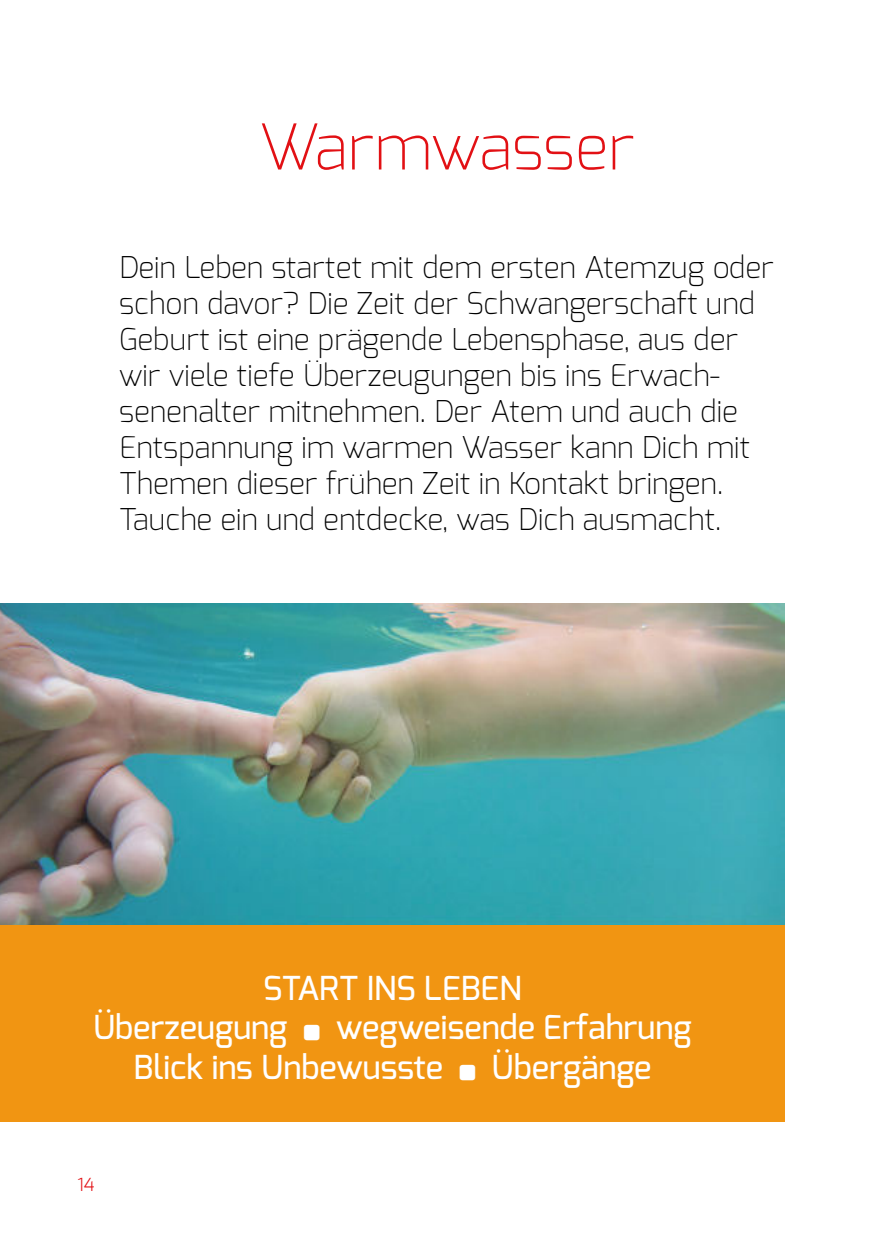
<style>
.page{position:relative;width:893px;height:1259px;background:#fff}
.page>*{position:absolute;margin:0;border:0;box-sizing:border-box;transform-origin:0 0}
.t1{font:200 63px "Exo";color:#e21014}
.t2{font:500 33px/39.6px "Exo";color:#fff}
.t3{font:200 30px/36px "Exo";color:#000}
.t4{font:300 18px "Exo";color:#e21014}
</style>
<div class="page">
<div style="left:0;top:924px;width:785px;height:197px;background:#f19512"></div>
<img style="left:0;top:604px;width:785px;height:320px">
<h1 class="t1" style="left:258px;top:116px;width:378px">Warmwasser</h1>
<p class="t3" style="left:119px;top:251px;width:656px">Dein Leben startet mit dem ersten Atemzug oder schon davor? Die Zeit der Schwangerschaft und Geburt ist eine prägende Lebensphase, aus der wir viele tiefe Überzeugungen bis ins Erwach&shy;senenalter mitnehmen. Der Atem und auch die Entspannung im warmen Wasser kann Dich mit Themen dieser frühen Zeit in Kontakt bringen.<br>Tauche ein und entdecke, was Dich ausmacht.</p>
<p class="t2" style="left:93px;top:969px;width:430px;text-indent:170px">START INS LEBEN<br>Überzeugung</p>
<p class="t2" style="left:134px;top:1009px;width:560px;text-indent:202px">wegweisende Erfahrung<br>Blick ins Unbewusste</p>
<p class="t2" style="left:492px;top:1049px;width:161px">Übergänge</p>
<p class="t4" style="left:77px;top:1174px;width:19px">14</p>
</div>
